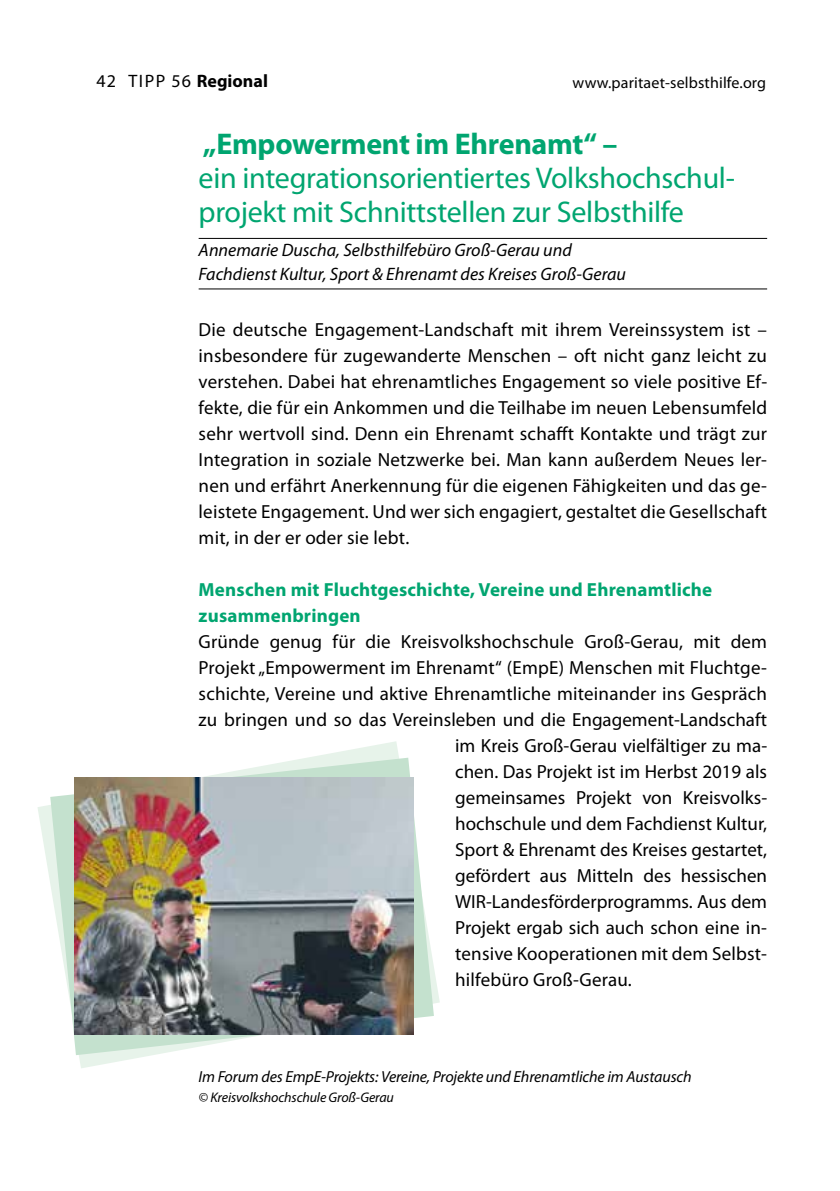
<style>
.page{position:relative;width:840px;height:1191px;background:#fff}
.page>*{position:absolute;margin:0;border:0;box-sizing:border-box;transform-origin:0 0}
.t1{font:30px/34px "Myriad Pro";letter-spacing:-.01em;color:#00a570}
.t2{font:700 30px "Myriad Pro";letter-spacing:-.01em;color:#00a570}
.t3{font:19px/26px "Myriad Pro";letter-spacing:.005em;color:#000;text-align:justify}
.t4{font:700 19px/26px "Myriad Pro";letter-spacing:.01em;color:#00a570}
.t5{font:italic 18px/24px "Myriad Pro";color:#000}
.t6{font:18px "Myriad Pro";letter-spacing:.08em;color:#000}
.t7{font:italic 16px "Myriad Pro";letter-spacing:-.01em;color:#000}
.t8{font:16px "Myriad Pro";letter-spacing:.01em;color:#000}
.t9{font:italic 14px "Myriad Pro";letter-spacing:-.01em;color:#000}
.s1{font-weight:700}
</style>
<div class="page">
<hr style="left:198px;top:238px;width:568px;height:1px;background:#000">
<hr style="left:198px;top:288px;width:568px;height:1px;background:#000">
<svg style="left:38px;top:741px;width:401px;height:327px"></svg>
<svg style="left:50px;top:757px;width:383px;height:298px"></svg>
<img style="left:74px;top:777px;width:339px;height:257px">
<p class="t6" style="left:96px;top:70px;width:173px">42 TIPP 56 <span class="s1">Regional</span></p>
<p class="t8" style="left:572px;top:72px;width:195px">www.paritaet-selbsthilfe.org</p>
<h1 class="t2" style="left:203px;top:124px;width:416px">„Empowerment im Ehrenamt“ –</h1>
<h1 class="t1" style="left:198px;top:160px;width:537px">ein integrationsorientiertes Volkshochschul&shy;projekt mit Schnittstellen zur Selbsthilfe</h1>
<p class="t5" style="left:198px;top:238px;width:428px">Annemarie Duscha, Selbsthilfebüro Groß-Gerau und<br>Fachdienst Kultur, Sport &amp; Ehrenamt des Kreises Groß-Gerau</p>
<p class="t3" style="left:198px;top:316px;width:569px">Die deutsche Engagement-Landschaft mit ihrem Vereinssystem ist – insbesondere für zugewanderte Menschen – oft nicht ganz leicht zu verstehen. Dabei hat ehrenamtliches Engagement so viele positive Ef&shy;fekte, die für ein Ankommen und die Teilhabe im neuen Lebensumfeld sehr wertvoll sind. Denn ein Ehrenamt schafft Kontakte und trägt zur Integration in soziale Netzwerke bei. Man kann außerdem Neues ler&shy;nen und erfährt Anerkennung für die eigenen Fähigkeiten und das ge&shy;leistete Engagement. Und wer sich engagiert, gestaltet die Gesellschaft mit, in der er oder sie lebt.</p>
<p class="t4" style="left:198px;top:576px;width:515px">Menschen mit Fluchtgeschichte, Vereine und Ehrenamtliche zusammenbringen</p>
<p class="t3" style="left:198px;top:628px;width:569px">Gründe genug für die Kreisvolkshochschule Groß-Gerau, mit dem</p>
<p class="t3" style="left:198px;top:654px;width:569px">Projekt „Empowerment im Ehrenamt“ (EmpE) Menschen mit Fluchtge-</p>
<p class="t3" style="left:198px;top:680px;width:569px">schichte, Vereine und aktive Ehrenamtliche miteinander ins Gespräch</p>
<p class="t3" style="left:198px;top:706px;width:569px">zu bringen und so das Vereinsleben und die Engagement-Landschaft</p>
<p class="t3" style="left:455px;top:732px;width:313px">im Kreis Groß-Gerau vielfältiger zu ma-</p>
<p class="t3" style="left:455px;top:758px;width:313px">chen. Das Projekt ist im Herbst 2019 als</p>
<p class="t3" style="left:455px;top:784px;width:313px">gemeinsames Projekt von Kreisvolks-</p>
<p class="t3" style="left:455px;top:810px;width:313px">hochschule und dem Fachdienst Kultur,</p>
<p class="t3" style="left:455px;top:836px;width:313px">Sport &amp; Ehrenamt des Kreises gestartet,</p>
<p class="t3" style="left:455px;top:862px;width:313px">gefördert aus Mitteln des hessischen</p>
<p class="t3" style="left:455px;top:888px;width:313px">WIR-Landesförderprogramms. Aus dem</p>
<p class="t3" style="left:455px;top:914px;width:313px">Projekt ergab sich auch schon eine in-</p>
<p class="t3" style="left:455px;top:940px;width:313px">tensive Kooperationen mit dem Selbst-</p>
<p class="t3" style="left:455px;top:966px;width:178px">hilfebüro Groß-Gerau.</p>
<p class="t7" style="left:198px;top:1066px;width:494px">Im Forum des EmpE-Projekts: Vereine, Projekte und Ehrenamtliche im Austausch</p>
<p class="t9" style="left:198px;top:1088px;width:197px">© Kreisvolkshochschule Groß-Gerau</p>
</div>
